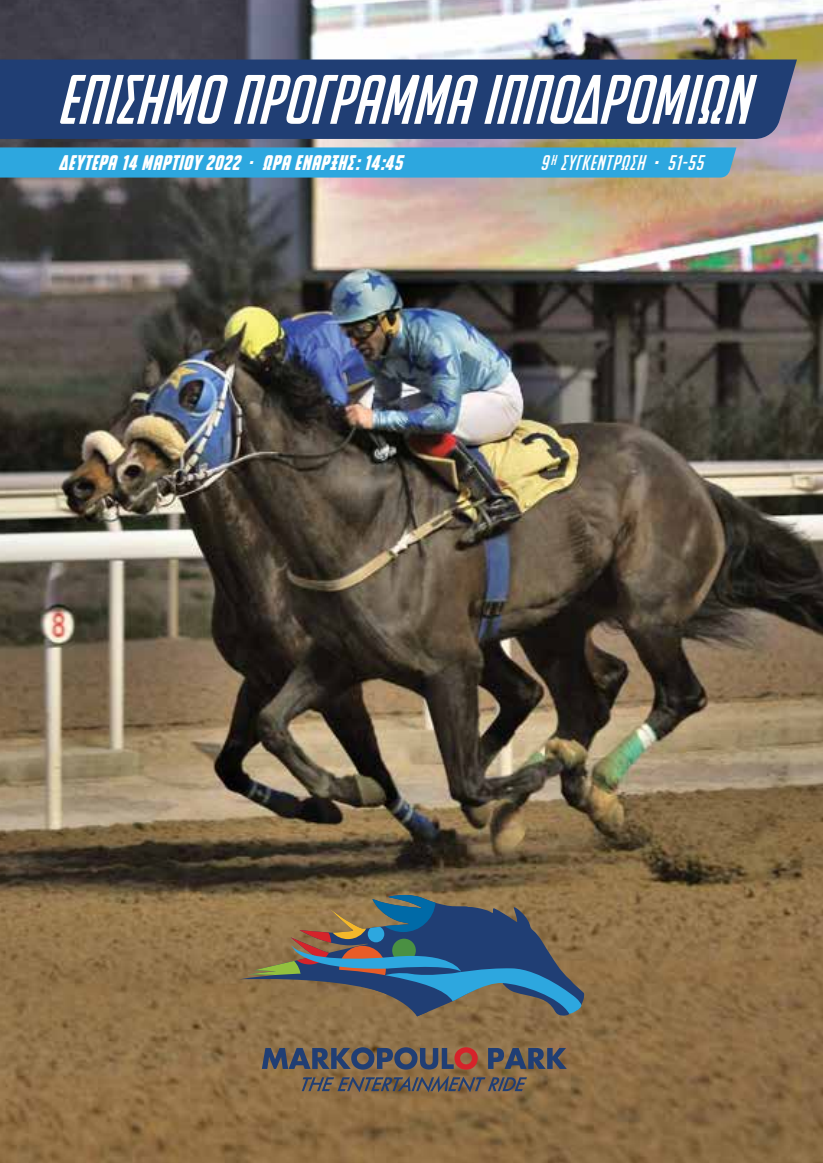
<style>
.page{position:relative;width:823px;height:1163px;background:#fff}
.page>*{position:absolute;margin:0;border:0;box-sizing:border-box;transform-origin:0 0}
.t1{font:italic 500 68px "OPAP";color:#fff}
.t2{font:italic 500 20.6px "OPAP";letter-spacing:.03em;color:#fff}
.t3{font:italic 500 20.6px "OPAP";letter-spacing:.04em;color:#fff}
</style>
<div class="page">
<img style="left:0;top:0;width:822px;height:1162px">
<svg style="left:239px;top:894px;width:343px;height:122px;background:#616968"></svg>
<svg style="left:301px;top:1075px;width:225px;height:17px;background:#695d53"></svg>
<svg style="left:262px;top:1047px;width:215px;height:22px;background:#5e535c"></svg>
<svg style="left:488px;top:1047px;width:78px;height:21px;background:#4f5360"></svg>
<div style="left:0;top:59px;width:796px;height:80px;background:#203e74"></div>
<div style="left:0;top:147px;width:736px;height:30px;background:#2da7df"></div>
<h1 class="t1" style="left:60px;top:62px;width:692px">ΕΠΙΣΗΜΟ ΠΡΟΓΡΑΜΜΑ ΙΠΠΟΔΡΟΜΙΩΝ</h1>
<p class="t2" style="left:60px;top:152px;width:344px">ΔΕΥΤΕΡΑ 14 ΜΑΡΤΙΟΥ 2022 . ωρα εναρξησ: 14:45</p>
<p class="t3" style="left:541px;top:152px;width:164px">9<sup>h</sup> συγκεντρωση <sup>.</sup> 51-55</p>
</div>
